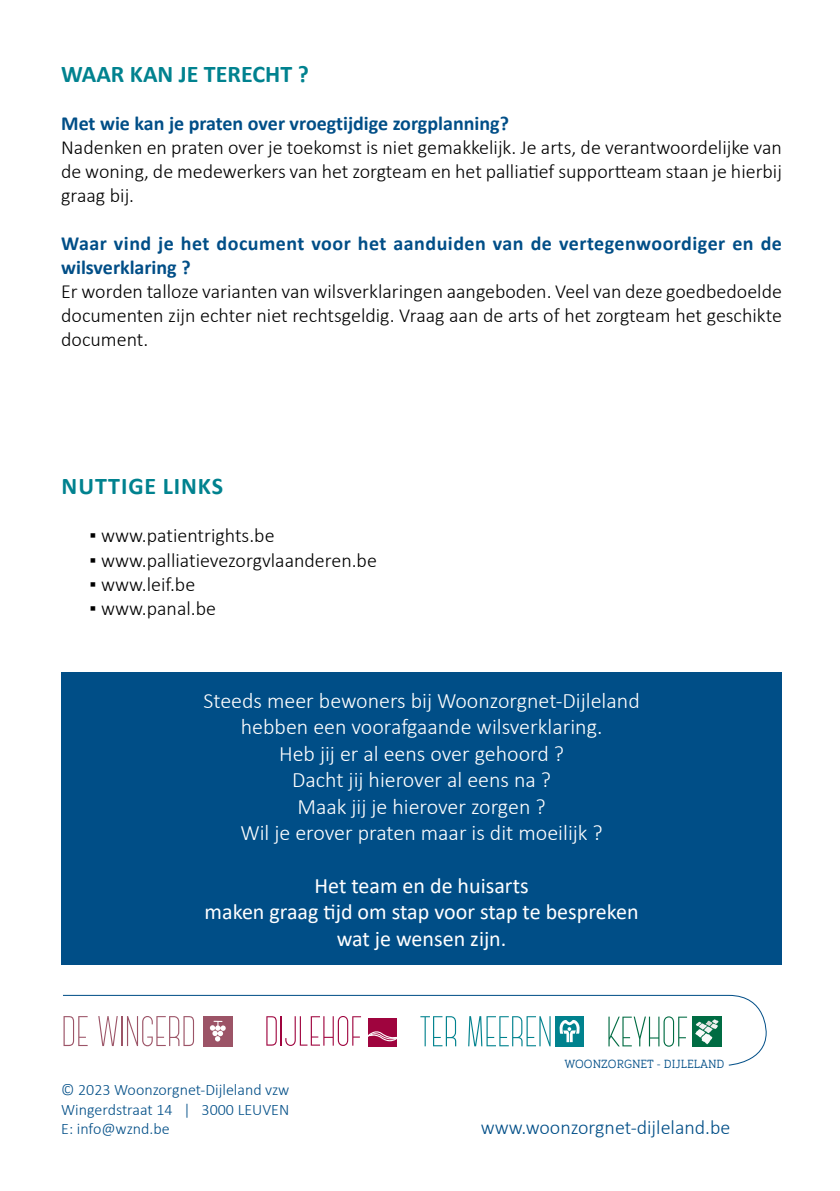
<style>
.page{position:relative;width:840px;height:1191px;background:#fff}
.page>*{position:absolute;margin:0;border:0;box-sizing:border-box;transform-origin:0 0}
.t1{font:700 24px "Calibri";color:#00828f}
.t2{font:700 24px "Calibri";letter-spacing:.04em;color:#00828f}
.t3{font:300 22px/26.4px "Calibri";color:#fff;text-align:center}
.t4{font:22px/26.4px "Calibri";color:#fff;text-align:center}
.t5{font:300 20px/24px "Calibri";color:#000;text-align:justify}
.t6{font:700 20px/24px "Calibri";letter-spacing:.025em;color:#004e87}
.t7{font:700 20px "Calibri";color:#004e87}
.t8{font:300 20px "Calibri";color:#004e87}
.t9{font:300 16px/19.2px "Calibri";color:#004e87;text-align:justify}
.t10{font:12.2px "Bariol Serif";color:#004e87}
.s1{font-weight:700}
</style>
<div class="page">
<div style="left:61px;top:672px;width:720px;height:293px;background:#004e87"></div>
<svg style="left:63px;top:994px;width:703px;height:71px"></svg>
<svg style="left:266px;top:1016px;width:95px;height:30px"></svg>
<div style="left:368px;top:1017px;width:28px;height:29px;background:#9f043e"></div>
<svg style="left:367px;top:1028px;width:31px;height:15px"></svg>
<div style="left:555px;top:1016px;width:28px;height:30px;background:#00828e"></div>
<svg style="left:559px;top:1020px;width:21px;height:22px"></svg>
<svg style="left:420px;top:1016px;width:36px;height:30px"></svg>
<svg style="left:468px;top:1016px;width:82px;height:30px"></svg>
<div style="left:203px;top:1016px;width:29px;height:30px;background:#9c5467"></div>
<svg style="left:210px;top:1020px;width:16px;height:21px"></svg>
<svg style="left:63px;top:1016px;width:25px;height:30px"></svg>
<svg style="left:98px;top:1016px;width:20px;height:30px"></svg>
<hr style="left:121px;top:1016px;width:1px;height:30px;background:#9c5467">
<svg style="left:127px;top:1016px;width:67px;height:30px"></svg>
<svg style="left:608px;top:1016px;width:78px;height:30px"></svg>
<div style="left:691px;top:1016px;width:30px;height:30px;background:#006c43"></div>
<svg style="left:695px;top:1019px;width:23px;height:26px"></svg>
<p class="t1" style="left:61px;top:57px;width:249px">WAAR KAN JE TERECHT ?</p>
<p class="t7" style="left:61px;top:109px;width:449px">Met wie kan je praten over vroegtijdige zorgplanning?</p>
<p class="t5" style="left:61px;top:135px;width:722px">Nadenken en praten over je toekomst is niet gemakkelijk. Je arts, de verantwoordelijke van de woning, de medewerkers van het zorgteam en het palliatief supportteam staan je hierbij graag bij.</p>
<p class="t6" style="left:61px;top:231px;width:722px">Waar vind je het document voor het aanduiden van de vertegenwoordiger en de wilsverklaring ?</p>
<p class="t5" style="left:61px;top:279px;width:722px">Er worden talloze varianten van wilsverklaringen aangeboden. Veel van deze goedbedoelde documenten zijn echter niet rechtsgeldig. Vraag aan de arts of het zorgteam het geschikte document.</p>
<p class="t2" style="left:62px;top:469px;width:163px">NUTTIGE LINKS</p>
<p class="t5" style="left:89px;top:523px;width:186px"><span class="s1">▪</span> www.patientrights.be</p>
<p class="t5" style="left:89px;top:547px;width:289px"><span class="s1">▪</span> www.palliatievezorgvlaanderen.be</p>
<p class="t5" style="left:89px;top:571px;width:107px"><span class="s1">▪</span> www.leif.be</p>
<p class="t5" style="left:89px;top:595px;width:128px"><span class="s1">▪</span> www.panal.be</p>
<p class="t3" style="left:203px;top:687px;width:437px">Steeds meer bewoners bij Woonzorgnet-Dijleland hebben een voorafgaande wilsverklaring.<br>Heb jij er al eens over gehoord ?<br>Dacht jij hierover al eens na ?<br>Maak jij je hierover zorgen ?<br>Wil je erover praten maar is dit moeilijk ?</p>
<p class="t4" style="left:204px;top:871px;width:435px">Het team en de huisarts<br>maken graag tijd om stap voor stap te bespreken wat je wensen zijn.</p>
<p class="t9" style="left:61px;top:1080px;width:229px">© 2023 Woonzorgnet-Dijleland vzw Wingerdstraat 14 | 3000 LEUVEN E: info@wznd.be</p>
<p class="t10" style="left:564px;top:1055px;width:161px">WOONZORGNET - DIJLELAND</p>
<p class="t8" style="left:480px;top:1115px;width:251px">www.woonzorgnet-dijleland.be</p>
</div>
